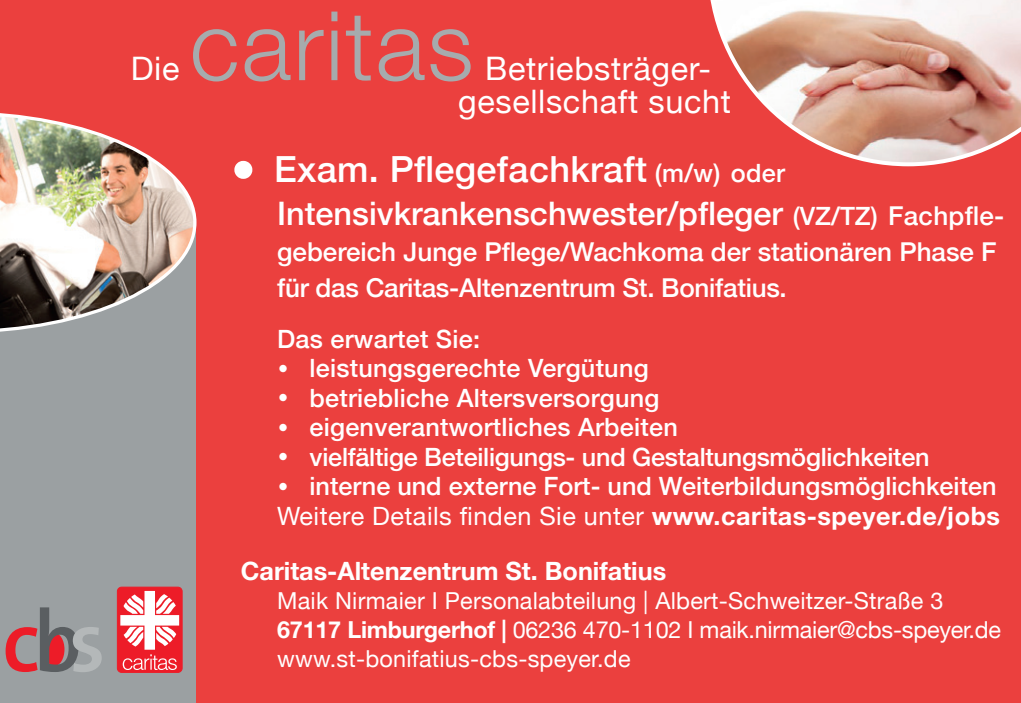
<style>
.page{position:relative;width:1021px;height:703px;background:#fff}
.page>*{position:absolute;margin:0;border:0;box-sizing:border-box;transform-origin:0 0}
.t1{font:300 96px "Helvetica Neue";letter-spacing:.02em;color:#a6abad}
.t2{font:500 36px "Helvetica Neue";letter-spacing:.01em;color:#fff}
.t3{font:500 32.4px "Helvetica Neue";color:#fff}
.t4{font:32.4px/32.4px "Helvetica Neue";letter-spacing:.02em;color:#fff;text-align:center}
.t5{font:500 26px/36px "Helvetica Neue";color:#fff}
.t6{font:500 25.2px/29.6px "Helvetica Neue";color:#fff}
.t7{font:700 25.2px "Helvetica Neue";color:#fff}
.t8{font:23.2px/28.8px "Helvetica Neue";letter-spacing:.01em;color:#fff}
.s1{font-size:50.4px}
.s2{font-size:25.2px}
.s3{font-size:26px}
.s4{font-weight:700;font-size:43.2px}
.s5{font-weight:400}
.s6{font-weight:700}
</style>
<div class="page">
<div style="left:0;top:0;width:1020px;height:703px;background:#eb403e"></div>
<div style="left:0;top:222px;width:195px;height:481px;background:#9ba0a2"></div>
<svg style="left:6px;top:607px;width:96px;height:65px"></svg>
<div style="left:117px;top:587px;width:65px;height:85px;background:#ed1c28;border-radius:4px"></div>
<div style="left:117px;top:587px;width:65px;height:85px;border:1px solid #ed1c28;border-radius:4px"></div>
<svg style="left:120px;top:591px;width:59px;height:79px"></svg>
<img style="left:0;top:113px;width:196px;height:220px">
<svg style="left:710px;top:0;width:310px;height:166px"></svg>
<p class="t4" style="left:131px;top:54px;width:50px">Die</p>
<h1 class="t1" style="left:190px;top:-31px;width:285px">caritas</h1>
<p class="t4" style="left:458px;top:54px;width:274px">Betriebsträger&shy;gesellschaft sucht</p>
<h2 class="t2" style="left:231px;top:140px;width:555px"><span class="s1">•</span> Exam. Pflegefachkraft <span class="s2">(m/w) oder</span></h2>
<p class="t3" style="left:277px;top:188px;width:728px">Intensivkrankenschwester/pfleger <span class="s2">(VZ/TZ)</span> <span class="s3">Fachpfle-</span></p>
<p class="t5" style="left:277px;top:232px;width:721px">gebereich Junge Pflege/Wachkoma der stationären Phase F für das Caritas-Altenzentrum St. Bonifatius.</p>
<p class="t6" style="left:277px;top:322px;width:724px">Das erwartet Sie:<br><span class="s4">·</span> leistungsgerechte Vergütung<br><span class="s4">·</span> betriebliche Altersversorgung<br><span class="s4">·</span> eigenverantwortliches Arbeiten<br><span class="s4">·</span> vielfältige Beteiligungs- und Gestaltungsmöglichkeiten<br><span class="s4">·</span> interne und externe Fort- und Weiterbildungsmöglichkeiten <span class="s5">Weitere Details finden Sie unter</span> <span class="s6">www.caritas-speyer.de/jobs</span></p>
<p class="t7" style="left:241px;top:551px;width:427px">Caritas-Altenzentrum St. Bonifatius</p>
<p class="t8" style="left:277px;top:588px;width:725px">Maik Nirmaier I Personalabteilung | Albert-Schweitzer-Straße 3<br><span class="s6">67117 Limburgerhof |</span> 06236 470-1102 I maik.nirmaier@cbs-speyer.de www.st-bonifatius-cbs-speyer.de</p>
</div>
